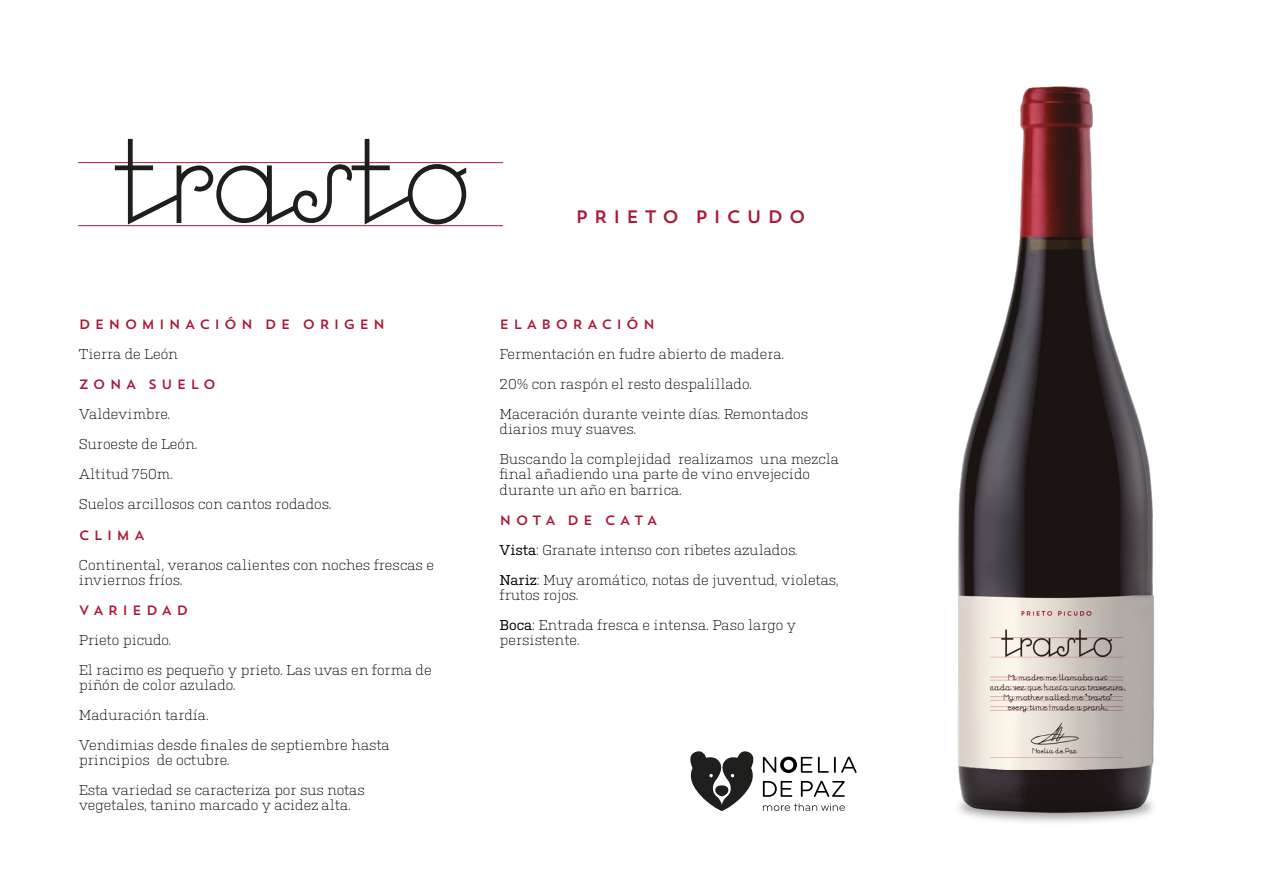
<style>
.page{position:relative;width:1263px;height:893px;background:#fff}
.page>*{position:absolute;margin:0;border:0;box-sizing:border-box;transform-origin:0 0}
.t1{font:18px "Trend Sans One";letter-spacing:.3em;color:#ac1738}
.t2{font:300 14.25px/30px "Kulturista";color:#000}
.t3{font:13.5px "Trend Sans One";letter-spacing:.3em;color:#ac1738}
.t4{font:13.5px "Trend Sans One";letter-spacing:.28em;color:#ac1738}
.s1{font-weight:400}
</style>
<div class="page">
<svg style="left:690px;top:751px;width:64px;height:60px"></svg>
<svg style="left:763px;top:803px;width:82px;height:8px"></svg>
<svg style="left:763px;top:757px;width:49px;height:16px"></svg>
<svg style="left:818px;top:757px;width:38px;height:16px"></svg>
<svg style="left:763px;top:781px;width:29px;height:16px"></svg>
<svg style="left:801px;top:781px;width:44px;height:16px"></svg>
<img style="left:957px;top:86px;width:197px;height:737px">
<hr style="left:78px;top:162px;width:425px;height:1px;background:#ac1738">
<hr style="left:78px;top:225px;width:425px;height:1px;background:#ac1738">
<svg style="left:115px;top:139px;width:351px;height:85px"></svg>
<p class="t3" style="left:79px;top:316px;width:308px">DENOMINACIÓN DE ORIGEN</p>
<p class="t2" style="left:79px;top:338px;width:101px">Tierra de León</p>
<p class="t3" style="left:79px;top:376px;width:139px">ZONA SUELO</p>
<p class="t2" style="left:79px;top:398px;width:254px">Valdevimbre.<br>Suroeste de León.<br>Altitud 750m.<br>Suelos arcillosos con cantos rodados.</p>
<p class="t3" style="left:79px;top:526px;width:68px">CLIMA</p>
<p class="t2" style="left:79px;top:556px;width:357px;line-height:15px">Continental, veranos calientes con noches frescas e inviernos fríos.</p>
<p class="t3" style="left:79px;top:601px;width:111px">VARIEDAD</p>
<p class="t2" style="left:79px;top:623px;width:354px">Prieto picudo.<br>El racimo es pequeño y prieto. Las uvas en forma de</p>
<p class="t2" style="left:79px;top:668px;width:312px">piñón de color azulado.<br>Maduración tardía.<br>Vendimias desde finales de septiembre hasta</p>
<p class="t2" style="left:79px;top:743px;width:288px">principios de octubre.<br>Esta variedad se caracteriza por sus notas</p>
<p class="t2" style="left:79px;top:788px;width:274px">vegetales, tanino marcado y acidez alta.</p>
<p class="t1" style="left:575px;top:205px;width:232px">PRIETO PICUDO</p>
<p class="t3" style="left:500px;top:316px;width:157px">ELABORACIÓN</p>
<p class="t2" style="left:500px;top:338px;width:310px">Fermentación en fudre abierto de madera.<br>20% con raspón el resto despalillado.<br>Maceración durante veinte días. Remontados</p>
<p class="t2" style="left:500px;top:413px;width:341px">diarios muy suaves.<br>Buscando la complejidad realizamos una mezcla</p>
<p class="t2" style="left:500px;top:466px;width:312px;line-height:15px">final añadiendo una parte de vino envejecido durante un año en barrica.</p>
<p class="t4" style="left:500px;top:511px;width:160px">NOTA DE CATA</p>
<p class="t2" style="left:500px;top:533px;width:341px"><span class="s1">Vista</span>: Granate intenso con ribetes azulados.<br><span class="s1">Nariz</span>: Muy aromático, notas de juventud, violetas,</p>
<p class="t2" style="left:500px;top:578px;width:298px">frutos rojos.<br><span class="s1">Boca</span>: Entrada fresca e intensa. Paso largo y</p>
<p class="t2" style="left:500px;top:623px;width:81px">persistente.</p>
</div>
